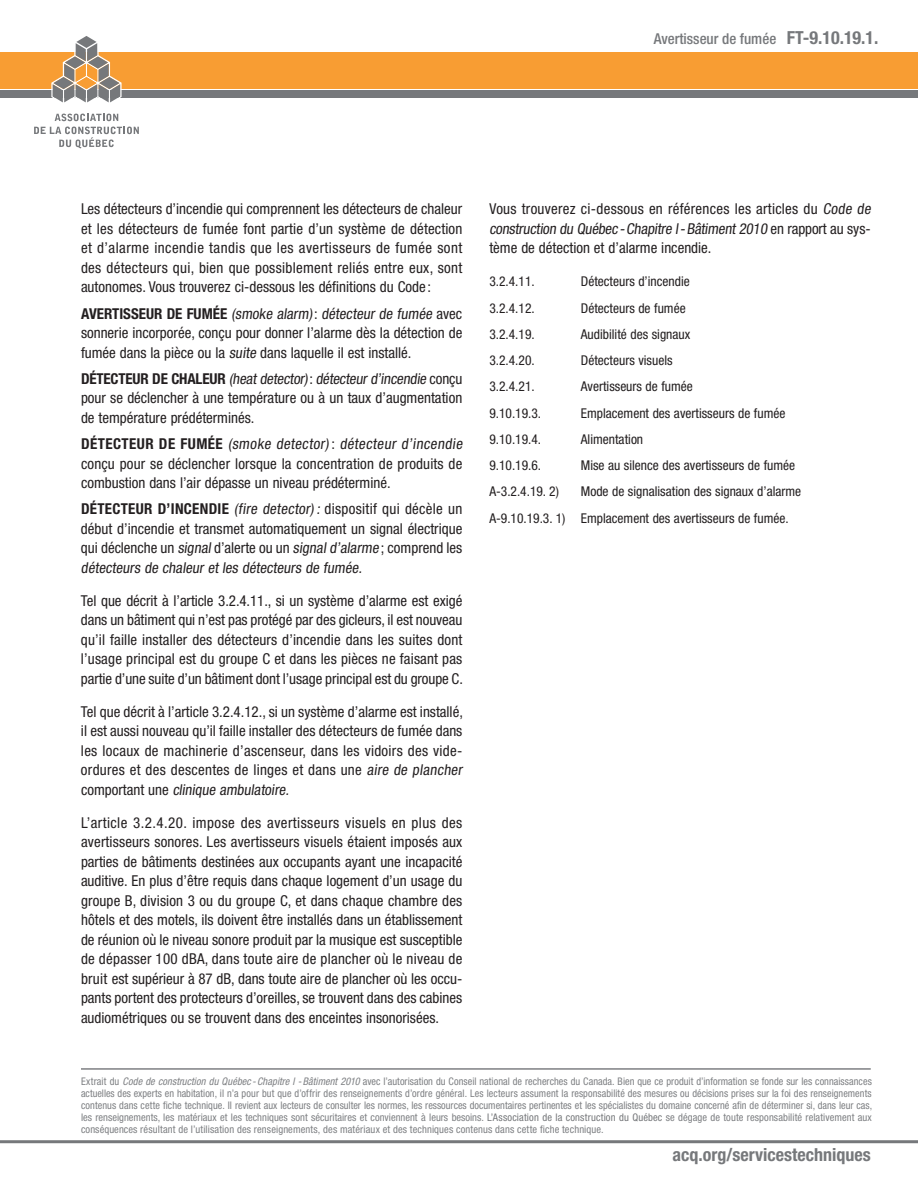
<style>
.page{position:relative;width:918px;height:1188px;background:#fff}
.page>*{position:absolute;margin:0;border:0;box-sizing:border-box;transform-origin:0 0}
.t1{font:700 condensed 18px "Helvetica Neue";color:#76787b}
.Texte_courant{font:condensed 15px/19.5px "Helvetica Neue";color:#231f20;text-align:justify}
.Texte_courant-2{font:condensed 15px/19.5px "Helvetica Neue";letter-spacing:.02em;color:#231f20}
.t2{font:500 condensed 15px "Helvetica Neue";color:#76787b}
.Texte_courant-3{font:condensed 13.5px "Helvetica Neue";color:#231f20}
.Explication_IMA{font:condensed 10.5px/12.1px "Helvetica Neue";letter-spacing:.01em;color:#7e8083;text-align:justify}
.s1{font-weight:700;font-size:18px}
.s2{font-weight:700}
.s3{font-style:italic}
.s4{color:#76787b}
</style>
<div class="page">
<hr style="left:0;top:1140px;width:918px;height:3px;background:#76787b">
<div style="left:0;top:52px;width:918px;height:37px;background:#f89d33"></div>
<div style="left:0;top:90px;width:918px;height:7px;background:#76787b"></div>
<svg style="left:51px;top:36px;width:71px;height:67px"></svg>
<svg style="left:55px;top:114px;width:63px;height:7px"></svg>
<svg style="left:34px;top:127px;width:105px;height:21px"></svg>
<hr style="left:81px;top:1068px;width:790px;height:2px;background:#7e8083">
<p class="t2" style="left:654px;top:30px;width:226px">Avertisseur de fumée <span class="s1">FT-9.10.19.1.</span></p>
<p class="Texte_courant" style="left:81px;top:199px;width:383px">Les détecteurs d’incendie qui comprennent les détecteurs de chaleur et les détecteurs de fumée font partie d’un système de détection et d’alarme incendie tandis que les avertisseurs de fumée sont des détecteurs qui, bien que possiblement reliés entre eux, sont autonomes. Vous trouverez ci-dessous les définitions du Code :</p>
<p class="Texte_courant" style="left:81px;top:303px;width:383px"><span class="s2">AV E RT I SS E U R D E F U M É E</span> (smoke alarm) : détecteur de fumée ave c sonnerie incorporée, conçu pour donner l’alarme dès la détection de fumée dans la pièce ou la suite dans laquelle il est installé.</p>
<p class="Texte_courant" style="left:81px;top:369px;width:383px"><span class="s2">D ÉT E CT E U R D E C H A L E U R</span> (heat detector) : détecteur d’incendie c o n ç u pour se déclencher à une température ou à un taux d’augmentation de température prédéterminés.</p>
<p class="Texte_courant" style="left:81px;top:434px;width:385px;text-align:left"><span class="s2">D ÉT E C T E U R D E F U M É E</span> (smoke detector) : détecteur d’incendie conçu pour se déclencher lorsque la concentration de produits de combustion dans l’air dépasse un niveau prédéterminé.</p>
<p class="Texte_courant" style="left:81px;top:499px;width:383px"><span class="s2">DÉTECTEUR D’INCENDIE</span> (fire detector) : dispositif qui décèle un début d’incendie et transmet automatiquement un signal électrique qui déclenche un signald’alerte ou un signal d’alarme; comprend les détecteurs de chaleur et les détecteurs de fumée.</p>
<p class="Texte_courant" style="left:81px;top:591px;width:383px">Tel que décrit à l’article 3.2.4.11., si un système d’alarme est exigé dans un bâtiment qui n’est pas protégé par des gicleurs, il est nouveau qu’il faille installer des détecteurs d’incendie dans les suites dont l’usage principal est du groupe C et dans les pièces ne faisant pas partie d’une suite d’un bâtiment dont l’usage principal est du groupe C.</p>
<p class="Texte_courant" style="left:81px;top:702px;width:385px;text-align:left">Tel que décrit à l’article 3.2.4.12., si un système d’alarme est installé, il est aussi nouveau qu’il faille installer des détecteurs de fumée dans les locaux de machinerie d’ascenseur, dans les vidoirs des vide&shy;ordures et des descentes de linges et dans une aire de plancher c o m p o rta nt u n e clinique ambulatoire.</p>
<p class="Texte_courant" style="left:81px;top:813px;width:383px">L’article 3.2.4.20. impose des avertisseurs visuels en plus des avertisseurs sonores. Les avertisseurs visuels étaient imposés aux parties de bâtiments destinées aux occupants ayant une incapacité auditive. En plus d’être requis dans chaque logement d’un usage du groupe B, division 3 ou du groupe C, et dans chaque chambre des hôtels et des motels, ils doivent être installés dans un établissement de réunion où le niveau sonore produit par la musique est susceptible de dépasser 100 dBA, dans toute aire de plancher où le niveau de bruit est supérieur à 87 dB, dans toute aire de plancher où les occu&shy;pants portent des protecteurs d’oreilles, se trouvent dans des cabines audiométriques ou se trouvent dans des enceintes insonorisées.</p>
<p class="Texte_courant-2" style="left:489px;top:199px;width:385px">Vous trouverez ci-dessous en références les articles du Code de construction du Québec-Chapitre l-Bâtiment 2010 e n ra p p o rt a u s y s - tème de détection et d’alarme incendie.</p>
<p class="Texte_courant-3" style="left:489px;top:274px;width:47px">3.2.4.11.</p>
<p class="Texte_courant-3" style="left:581px;top:274px;width:111px">Détecteurs d’incendie</p>
<p class="Texte_courant-3" style="left:489px;top:300px;width:47px">3.2.4.12.</p>
<p class="Texte_courant-3" style="left:581px;top:300px;width:106px">Détecteurs de fumée</p>
<p class="Texte_courant-3" style="left:489px;top:326px;width:47px">3.2.4.19.</p>
<p class="Texte_courant-3" style="left:581px;top:326px;width:111px">Audibilité des signaux</p>
<p class="Texte_courant-3" style="left:489px;top:352px;width:47px">3.2.4.20.</p>
<p class="Texte_courant-3" style="left:581px;top:352px;width:93px">Détecteurs visuels</p>
<p class="Texte_courant-3" style="left:489px;top:379px;width:47px">3.2.4.21.</p>
<p class="Texte_courant-3" style="left:581px;top:379px;width:114px">Avertisseurs de fumée</p>
<p class="Texte_courant-3" style="left:489px;top:405px;width:53px">9.10.19.3.</p>
<p class="Texte_courant-3" style="left:581px;top:405px;width:206px">Emplacement des avertisseurs de fumée</p>
<p class="Texte_courant-3" style="left:489px;top:431px;width:53px">9.10.19.4.</p>
<p class="Texte_courant-3" style="left:581px;top:431px;width:64px">Alimentation</p>
<p class="Texte_courant-3" style="left:489px;top:457px;width:53px">9.10.19.6.</p>
<p class="Texte_courant-3" style="left:581px;top:457px;width:216px">Mise au silence des avertisseurs de fumée</p>
<p class="Texte_courant-3" style="left:489px;top:484px;width:71px">A-3.2.4.19. 2)</p>
<p class="Texte_courant-3" style="left:581px;top:484px;width:222px">Mode de signalisation des signaux d’alarme</p>
<p class="Texte_courant-3" style="left:489px;top:510px;width:301px">A-9.10.19.3. 1) Emplacement des avertisseurs de fumée.</p>
<p class="Explication_IMA" style="left:81px;top:1075px;width:793px">Extrait du <span class="s3">Code de construction du Québec -Chapitre l -Bâtiment 2010</span> avec l’autorisation du Conseil national de recherches du Canada. Bien que ce produit d’information se fonde sur les connaissances actuelles des experts en habitation, il n’a pour but que d’offrir des renseignements d’ordre général. Les lecteurs assument la responsabilité des mesures ou décisions prises sur la foi des renseignements contenus dans cette fiche technique. Il revient aux lecteurs de consulter les normes, les ressources documentaires pertinentes et les spécialistes du domaine concerné afin de déterminer si, dans leur cas, les renseignements, les matériaux et les techniques sont sécuritaires et conviennent à leurs besoins. <span class="s4">L’Association de la construction du Québec</span> se dégage de toute responsabilité relativement aux conséquences résultant de l’utilisation des renseignements, des matériaux et des techniques contenus dans cette fiche technique.</p>
<p class="t1" style="left:673px;top:1144px;width:200px">acq.org/servicestechniques</p>
</div>
